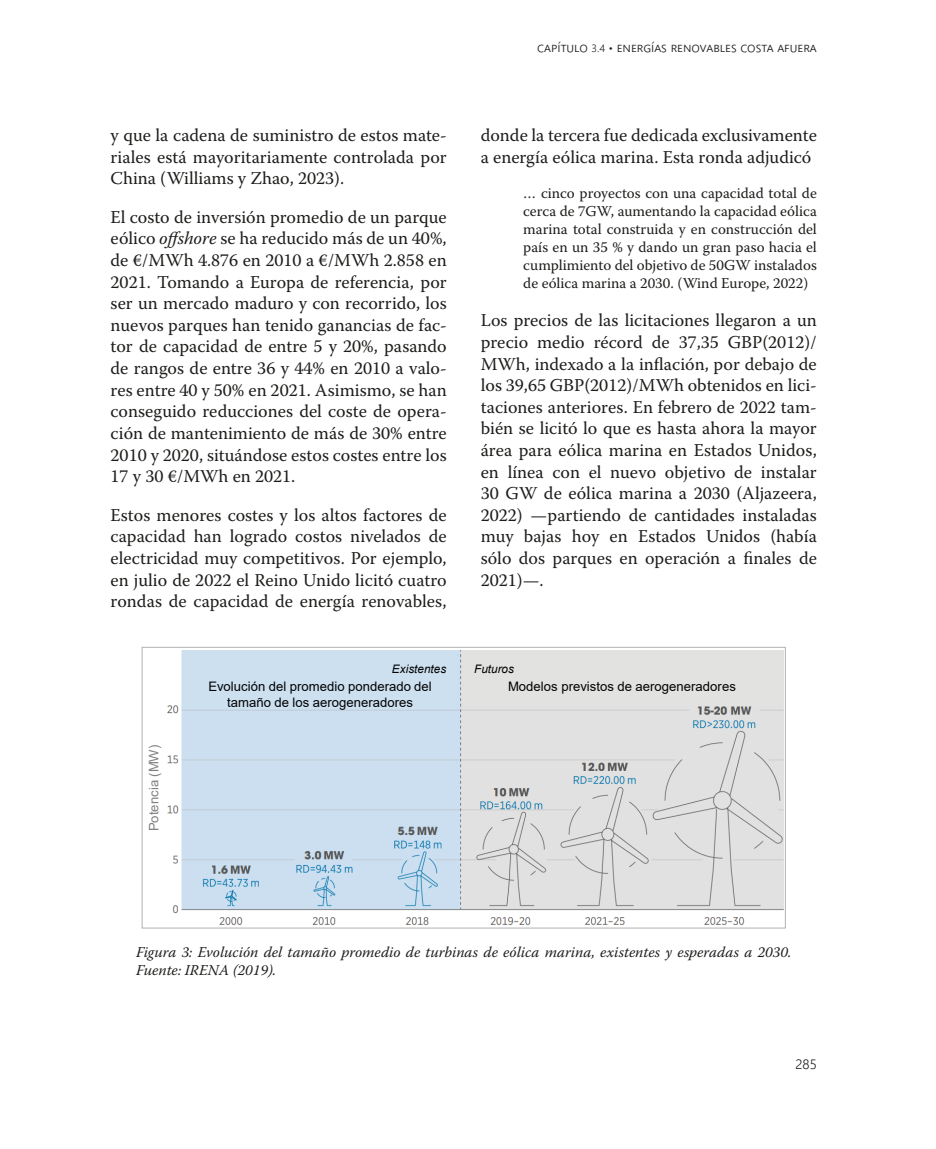
<style>
.page{position:relative;width:936px;height:1149px;background:#fff}
.page>*{position:absolute;margin:0;border:0;box-sizing:border-box;transform-origin:0 0}
.t1{font:18px/21.6px "Warnock Pro";color:#1d1d1b;text-align:justify}
.A-Cita{font:15px/18px "Warnock Pro";color:#1d1d1b;text-align:justify}
.A-TítFig{font:italic 15px/18px "Warnock Pro";color:#1d1d1b}
.t2{font:300 13.5px "Segoe UI";color:#1d1d1b}
.t3{font:13.05px/15.8px "Arial";letter-spacing:.005em;color:#020203;text-align:center}
.t4{font:13.05px "Arial";letter-spacing:.005em;color:#808181}
.t5{font:italic 11.7px "Arial";color:#020203}
.s1{font-size:10.5px}
.s2{font-style:italic}
</style>
<div class="page">
<img style="left:167px;top:650px;width:616px;height:275px">
<div style="left:184px;top:651px;width:273px;height:57px;background:#cce0f0"></div>
<div style="left:463px;top:651px;width:317px;height:54px;background:#e2e2e1"></div>
<div style="left:142px;top:647px;width:643px;height:280px;border:1px solid #b2b2b2"></div>
<p class="t2" style="left:537px;top:35px;width:281px">capítulo <span class="s1">3.4 •</span> energías renovables costa afuera</p>
<p class="t1" style="left:111px;top:124px;width:337px">y que la cadena de suministro de estos mate&shy;riales está mayoritariamente controlada por China (Williams y Zhao, 2023).</p>
<p class="t1" style="left:111px;top:206px;width:337px">El costo de inversión promedio de un parque eólico <span class="s2">offshore</span> se ha reducido más de un 40%, de €/MWh 4.876 en 2010 a €/MWh 2.858 en 2021. Tomando a Europa de referencia, por ser un mercado maduro y con recorrido, los nuevos parques han tenido ganancias de fac&shy;tor de capacidad de entre 5 y 20%, pasando de rangos de entre 36 y 44% en 2010 a valo&shy;res entre 40 y 50% en 2021. Asimismo, se han conseguido reducciones del coste de opera&shy;ción de mantenimiento de más de 30% entre 2010 y 2020, situándose estos costes entre los 17 y 30 €/MWh en 2021.</p>
<p class="t1" style="left:111px;top:503px;width:337px">Estos menores costes y los altos factores de capacidad han logrado costos nivelados de electricidad muy competitivos. Por ejemplo, en julio de 2022 el Reino Unido licitó cuatro rondas de capacidad de energía renovables,</p>
<p class="t4" style="left:145px;top:831px;width:89px;rotate:-90deg">Potencia (MW)</p>
<p class="t5" style="left:392px;top:661px;width:56px">Existentes</p>
<p class="t3" style="left:208px;top:678px;width:225px">Evolución del promedio ponderado del tamaño de los aerogeneradores</p>
<p class="t1" style="left:480px;top:124px;width:337px">donde la tercera fue dedicada exclusivamente a energía eólica marina. Esta ronda adjudicó</p>
<p class="A-Cita" style="left:523px;top:183px;width:295px">… cinco proyectos con una capacidad total de cerca de 7GW, aumentando la capacidad eólica marina total construida y en construcción del país en un 35 % y dando un gran paso hacia el cumplimiento del objetivo de 50GW instalados de eólica marina a 2030. (Wind Europe, 2022)</p>
<p class="t1" style="left:480px;top:309px;width:337px">Los precios de las licitaciones llegaron a un precio medio récord de 37,35 GBP(2012)/ MWh, indexado a la inflación, por debajo de los 39,65 GBP(2012)/MWh obtenidos en lici&shy;taciones anteriores. En febrero de 2022 tam&shy;bién se licitó lo que es hasta ahora la mayor área para eólica marina en Estados Unidos, en línea con el nuevo objetivo de instalar 30 GW de eólica marina a 2030 (Aljazeera, 2022) —partiendo de cantidades instaladas muy bajas hoy en Estados Unidos (había sólo dos parques en operación a finales de 2021)—.</p>
<p class="t5" style="left:474px;top:661px;width:41px">Futuros</p>
<p class="t3" style="left:508px;top:678px;width:229px">Modelos previstos de aerogeneradores</p>
<p class="A-TítFig" style="left:136px;top:942px;width:656px">Figura 3: Evolución del tamaño promedio de turbinas de eólica marina, existentes y esperadas a 2030.<br>Fuente: IRENA (2019).</p>
<p class="t2" style="left:795px;top:1051px;width:23px">285</p>
</div>
